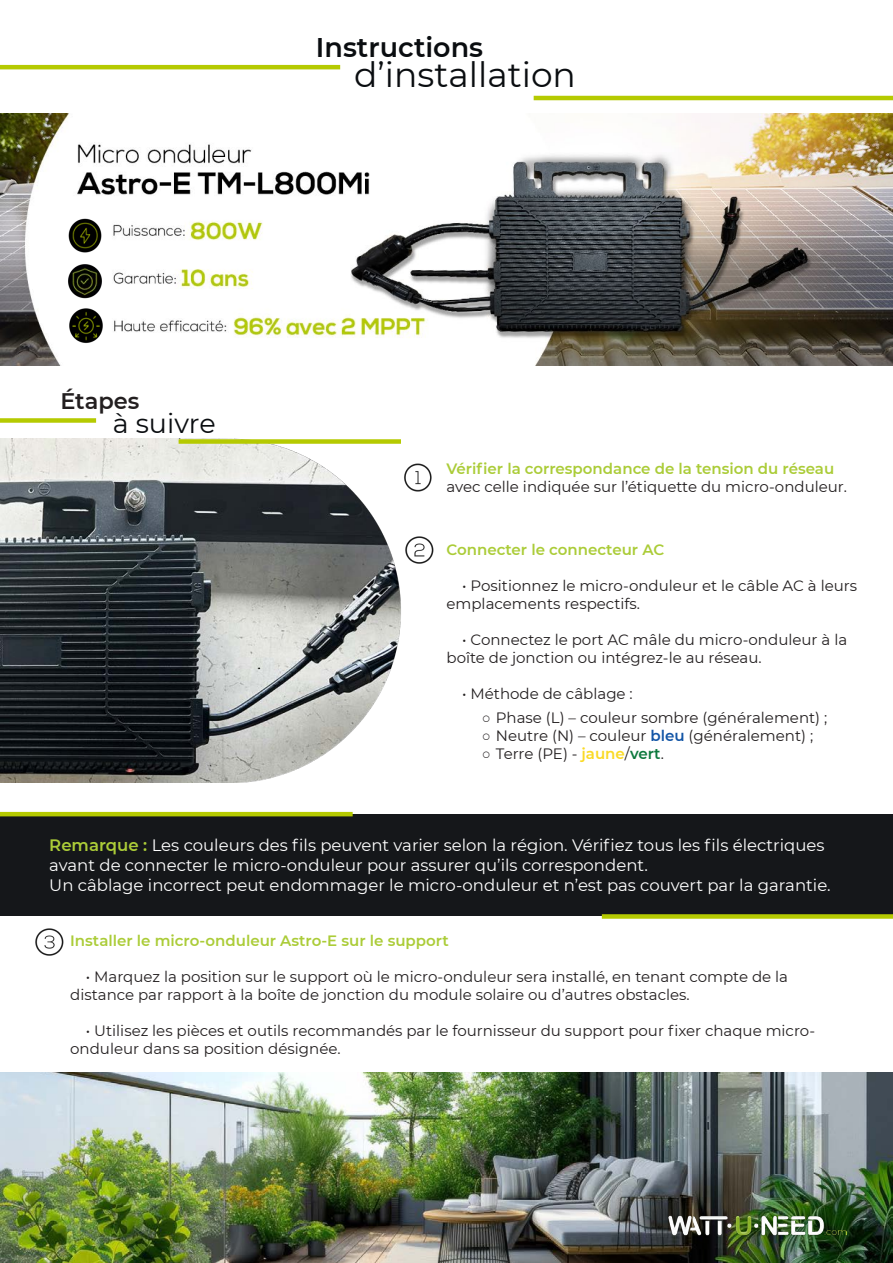
<style>
.page{position:relative;width:893px;height:1263px;background:#fff}
.page>*{position:absolute;margin:0;border:0;box-sizing:border-box;transform-origin:0 0}
.t1{font:34.5px "Montserrat";color:#0a0d10}
.t2{font:600 27px "Montserrat";color:#0a0d10}
.t3{font:27px "Montserrat";color:#0a0d10}
.t4{font:600 22.5px "Montserrat";color:#231f20}
.t5{font:16.5px/19.8px "Montserrat";color:#fff}
.t6{font:15px/18px "Montserrat";color:#231f20}
.t7{font:600 15px "Montserrat";color:#abcc38}
.s1{font-family:"Arial";font-weight:900}
.s2{font-weight:600;color:#1355a6}
.s3{font-weight:600;color:#fada24}
.s4{font-weight:600;color:#0c793d}
.s5{font-weight:600;color:#abcc38}
</style>
<div class="page">
<div style="left:0;top:814px;width:893px;height:101px;background:#15171a"></div>
<img style="left:0;top:1072px;width:893px;height:191px">
<img style="left:412px;top:536px;width:22px;height:28px">
<img style="left:0;top:439px;width:412px;height:344px">
<div style="left:179px;top:439px;width:222px;height:5px;background:#b5ca01"></div>
<hr style="left:0;top:812px;width:353px;height:4px;background:#b5ca01">
<div style="left:602px;top:914px;width:291px;height:5px;background:#b5ca01"></div>
<img style="left:0;top:114px;width:893px;height:252px">
<img style="left:35px;top:928px;width:29px;height:28px">
<img style="left:668px;top:1214px;width:178px;height:23px">
<img style="left:67px;top:263px;width:36px;height:36px">
<img style="left:68px;top:308px;width:36px;height:35px">
<img style="left:67px;top:218px;width:36px;height:35px">
<hr style="left:0;top:65px;width:340px;height:4px;background:#b5ca01">
<div style="left:0;top:418px;width:96px;height:5px;background:#b5ca01"></div>
<hr style="left:534px;top:96px;width:359px;height:4px;background:#b5ca01">
<img style="left:397px;top:457px;width:35px;height:41px">
<h2 class="t2" style="left:316px;top:28px;width:169px">Instructions</h2>
<h3 class="t4" style="left:60px;top:385px;width:81px">Étapes</h3>
<h2 class="t3" style="left:113px;top:405px;width:105px">à suivre</h2>
<h1 class="t1" style="left:354px;top:51px;width:223px">d’installation</h1>
<p class="t7" style="left:446px;top:458px;width:389px">Vérifier la correspondance de la tension du réseau</p>
<p class="t6" style="left:446px;top:478px;width:402px">avec celle indiquée sur l’étiquette du micro-onduleur.</p>
<p class="t7" style="left:446px;top:539px;width:219px">Connecter le connecteur AC</p>
<p class="t6" style="left:446px;top:576px;width:412px;text-indent:16px">• Positionnez le micro-onduleur et le câble AC à leurs emplacements respectifs.</p>
<p class="t6" style="left:446px;top:630px;width:402px;text-indent:16px">• Connectez le port AC mâle du micro-onduleur à la boîte de jonction ou intégrez-le au réseau.</p>
<p class="t6" style="left:462px;top:684px;width:172px">• Méthode de câblage :</p>
<p class="t6" style="left:482px;top:708px;width:347px"><span class="s1">○</span> Phase (L) – couleur sombre (généralement) ;</p>
<p class="t6" style="left:482px;top:726px;width:333px"><span class="s1">○</span> Neutre (N) – couleur <span class="s2">bleu</span> (généralement) ;</p>
<p class="t6" style="left:482px;top:744px;width:183px"><span class="s1">○</span> Terre (PE) - <span class="s3">jaune</span>/<span class="s4">vert</span>.</p>
<p class="t5" style="left:49px;top:835px;width:783px"><span class="s5">Remarque :</span> Les couleurs des fils peuvent varier selon la région. Vérifiez tous les fils électriques avant de connecter le micro-onduleur pour assurer qu’ils correspondent.<br>Un câblage incorrect peut endommager le micro-onduleur et n’est pas couvert par la garantie.</p>
<p class="t7" style="left:70px;top:930px;width:380px">Installer le micro-onduleur Astro-E sur le support</p>
<p class="t6" style="left:70px;top:967px;width:719px;text-indent:16px">• Marquez la position sur le support où le micro-onduleur sera installé, en tenant compte de la distance par rapport à la boîte de jonction du module solaire ou d’autres obstacles.</p>
<p class="t6" style="left:70px;top:1021px;width:746px;text-indent:16px">• Utilisez les pièces et outils recommandés par le fournisseur du support pour fixer chaque micro&shy;onduleur dans sa position désignée.</p>
</div>
